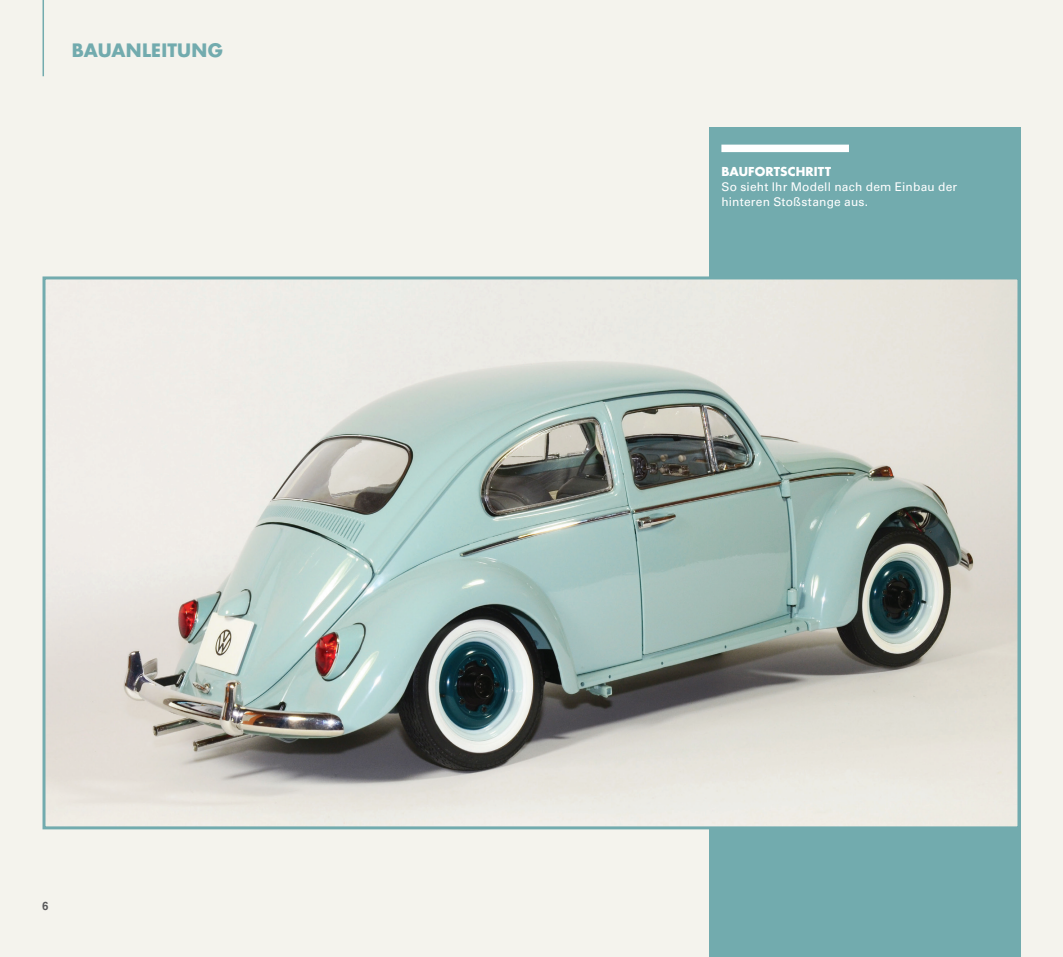
<style>
.page{position:relative;width:1063px;height:957px;background:#f4f3ed}
.page>*{position:absolute;margin:0;border:0;box-sizing:border-box;transform-origin:0 0}
.t1{font:700 18px "Futura Std";letter-spacing:.015em;color:#72abae}
.MONTAGGIO_FINALE_TES{font:12px/15px "Univers LT Std";letter-spacing:.015em;color:#fff}
.MONTAGGIO_FINALE_TIT{font:700 12px "Futura Std";letter-spacing:.01em;color:#fff}
.t2{font:12px "Coolvetica Rg";color:#57585a}
</style>
<div class="page">
<div style="left:709px;top:128px;width:311px;height:829px;background:#72abae"></div>
<div style="left:721px;top:145px;width:128px;height:7px;background:#fff"></div>
<img style="left:47px;top:280px;width:969px;height:545px">
<div style="left:43px;top:276px;width:977px;height:553px;border:3px solid #72abae"></div>
<hr style="left:43px;top:0;width:1px;height:76px;background:#72abae">
<h1 class="t1" style="left:72px;top:39px;width:153px">BAUANLEITUNG</h1>
<p class="t2" style="left:43px;top:898px;width:7px">6</p>
<p class="MONTAGGIO_FINALE_TIT" style="left:721px;top:163px;width:111px">BAUFORTSCHRITT</p>
<p class="MONTAGGIO_FINALE_TES" style="left:721px;top:179px;width:237px">So sieht Ihr Modell nach dem Einbau der hinteren Stoßstange aus.</p>
</div>
